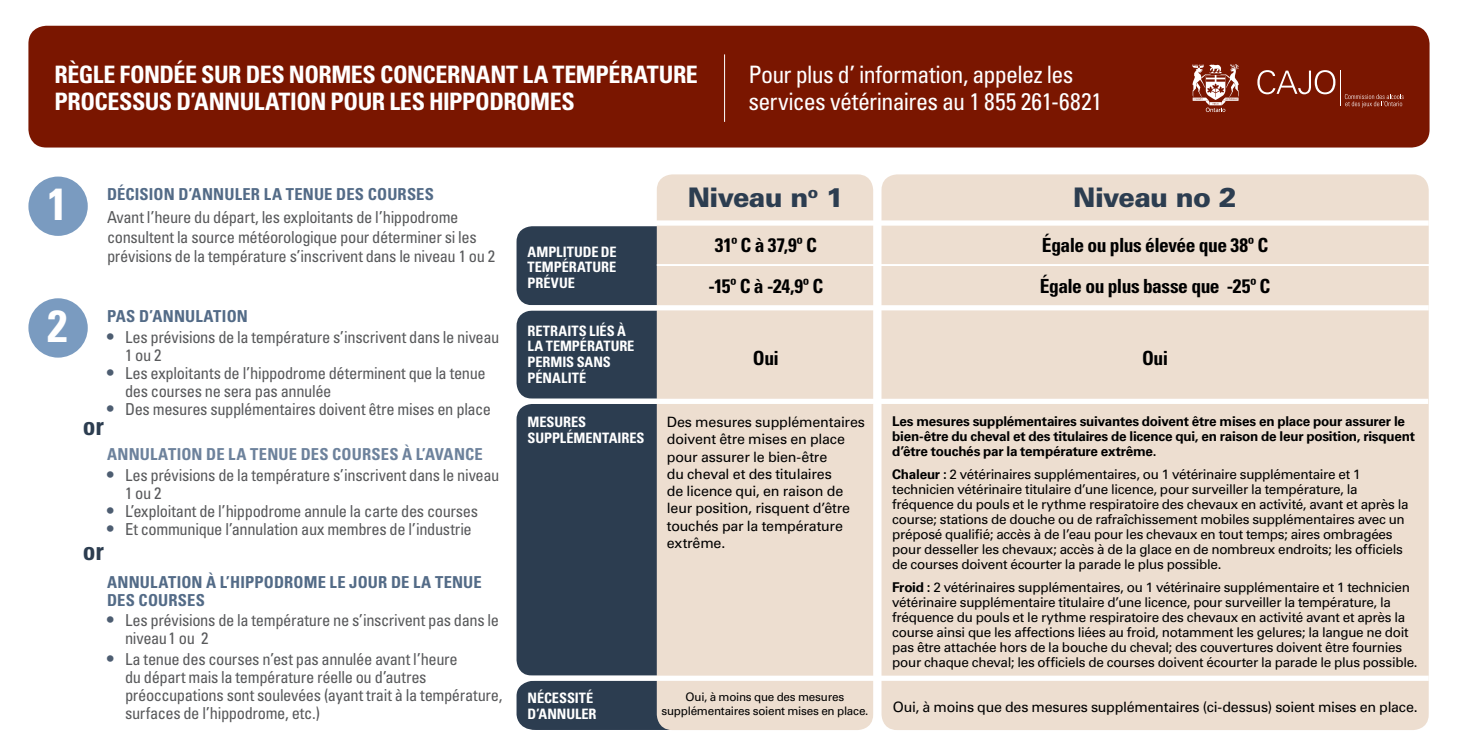
<style>
.page{position:relative;width:1458px;height:756px;background:#fff}
.page>*{position:absolute;margin:0;border:0;box-sizing:border-box;transform-origin:0 0}
.t1{font:700 condensed 45px "Univers LT Std";color:#fff}
.t2{font:900 27px "Univers LT Std";letter-spacing:-.025em;color:#2c3d50}
.t3{font:700 condensed 25.5px "Univers LT Std";color:#2c3d50}
.t4{font:700 condensed 24px/27px "Univers LT Std";letter-spacing:-.02em;color:#fff}
.t5{font:condensed 24px/27px "Univers LT Std";letter-spacing:-.025em;color:#fff}
.t6{font:700 condensed 19.5px "Univers LT Std";letter-spacing:-.025em;color:#000}
.t7{font:condensed 16.5px/18px "Univers LT Std";letter-spacing:-.02em;color:#58595b}
.t8{font:700 condensed 16.5px/18px "Univers LT Std";letter-spacing:.01em;color:#536b87}
.t9{font:700 condensed 16.5px "Univers LT Std";letter-spacing:.01em;color:#6d829c}
.t10{font:700 condensed 14.4px/15.6px "Univers LT Std";letter-spacing:-.005em;color:#fff}
.t11{font:14.25px/17.2px "Univers LT Std";letter-spacing:-.015em;color:#000}
.t12{font:13.5px/15px "Univers LT Std";letter-spacing:-.02em;color:#000}
.t13{font:700 13.5px/15px "Univers LT Std";letter-spacing:-.015em;color:#000}
.t14{font:11.7px/14.1px "Univers LT Std";letter-spacing:-.02em;color:#000;text-align:center}
.s1{font-stretch:normal;font-size:18px;color:#4d5d71}
.s2{font-weight:700}
</style>
<div class="page">
<div style="left:28px;top:26px;width:1402px;height:122px;background:#7a1600;border-radius:18px"></div>
<div style="left:517px;top:681px;width:152px;height:49px;background:#2c3d50"></div>
<div style="left:28px;top:177px;width:60px;height:59px;background:#7a9bc0;border-radius:50%"></div>
<div style="left:28px;top:298px;width:60px;height:60px;background:#7a9bc0;border-radius:50%"></div>
<div style="left:517px;top:226px;width:160px;height:79px;background:#2c3d50;border-radius:16px"></div>
<div style="left:517px;top:311px;width:160px;height:88px;background:#2c3d50;border-radius:16px"></div>
<div style="left:517px;top:404px;width:160px;height:272px;background:#2c3d50;border-radius:16px"></div>
<div style="left:657px;top:174px;width:216px;height:556px;background:#edded0;border-radius:16px"></div>
<div style="left:882px;top:174px;width:547px;height:556px;background:#edded0;border-radius:16px"></div>
<div style="left:642px;top:220px;width:787px;height:6px;background:#fff"></div>
<div style="left:496px;top:305px;width:933px;height:5px;background:#fff"></div>
<div style="left:496px;top:399px;width:932px;height:5px;background:#fff"></div>
<div style="left:508px;top:676px;width:921px;height:5px;background:#fff"></div>
<hr style="left:657px;top:264px;width:773px;height:2px;background:#fff">
<svg style="left:1257px;top:70px;width:78px;height:24px"></svg>
<svg style="left:1345px;top:94px;width:59px;height:14px"></svg>
<hr style="left:1340px;top:71px;width:1px;height:35px;background:#fff">
<svg style="left:1192px;top:64px;width:47px;height:48px"></svg>
<hr style="left:724px;top:54px;width:1px;height:68px;background:#fff">
<h1 class="t4" style="left:55px;top:61px;width:645px">RÈGLE FONDÉE SUR DES NORMES CONCERNANT LA TEMPÉRATURE<br>PROCESSUS D’ANNULATION POUR LES HIPPODROMES</h1>
<p class="t5" style="left:748px;top:61px;width:355px">Pour plus d’ information, appelez les services vétérinaires au 1 855 261-6821</p>
<h2 class="t1" style="left:48px;top:176px;width:21px">1</h2>
<h3 class="t8" style="left:107px;top:185px;width:329px">DÉCISION D’ANNULER LA TENUE DES COURSES</h3>
<p class="t7" style="left:107px;top:207px;width:390px;line-height:19.8px">Avant l’heure du départ, les exploitants de l’hippodrome consultent la source météorologique pour déterminer si les prévisions de la température s’inscrivent dans le niveau 1 ou 2</p>
<h2 class="t1" style="left:48px;top:298px;width:21px">2</h2>
<h3 class="t8" style="left:107px;top:307px;width:142px">PAS D’ANNULATION</h3>
<p class="t7" style="left:125px;top:328px;width:376px;text-indent:-18px"><span class="s1">•</span> Les prévisions de la température s’inscrivent dans le niveau<br>1 ou 2</p>
<p class="t7" style="left:125px;top:364px;width:362px;text-indent:-18px"><span class="s1">•</span> Les exploitants de l’hippodrome déterminent que la tenue des courses ne sera pas annulée</p>
<p class="t7" style="left:107px;top:400px;width:386px"><span class="s1">•</span> Des mesures supplémentaires doivent être mises en place</p>
<h3 class="t9" style="left:107px;top:444px;width:377px">ANNULATION DE LA TENUE DES COURSES À L’AVANCE</h3>
<p class="t7" style="left:125px;top:466px;width:376px;text-indent:-18px"><span class="s1">•</span> Les prévisions de la température s’inscrivent dans le niveau<br>1 ou 2</p>
<p class="t7" style="left:107px;top:502px;width:373px"><span class="s1">•</span> L’exploitant de l’hippodrome annule la carte des courses</p>
<p class="t7" style="left:107px;top:520px;width:366px"><span class="s1">•</span> Et communique l’annulation aux membres de l’industrie</p>
<p class="t3" style="left:83px;top:410px;width:23px">or</p>
<p class="t3" style="left:83px;top:535px;width:23px">or</p>
<h3 class="t8" style="left:107px;top:573px;width:376px">ANNULATION À L’HIPPODROME LE JOUR DE LA TENUE<br>DES COURSES</h3>
<p class="t7" style="left:125px;top:611px;width:376px;text-indent:-18px"><span class="s1">•</span> Les prévisions de la température ne s’inscrivent pas dans le niveau1 ou 2</p>
<p class="t7" style="left:125px;top:650px;width:379px;text-indent:-18px"><span class="s1">•</span> La tenue des courses n’est pas annulée avant l’heure<br>du départ mais la température réelle ou d’autres préoccupations sont soulevées (ayant trait à la température, surfaces de l’hippodrome, etc.)</p>
<p class="t10" style="left:528px;top:244px;width:91px;text-align:justify">AMPLITUDE DE TEMPÉRATURE PRÉVUE</p>
<p class="t10" style="left:528px;top:323px;width:108px">RETRAITS LIÉS À<br>LA TEMPÉRATURE<br>PERMIS SANS<br>PÉNALITÉ</p>
<p class="t10" style="left:528px;top:414px;width:118px">MESURES<br>SUPPLÉMENTAIRES</p>
<p class="t10" style="left:528px;top:690px;width:70px">NÉCESSITÉ<br>D’ANNULER</p>
<p class="t2" style="left:688px;top:181px;width:158px">Niveau n<sup>o</sup> 1</p>
<p class="t2" style="left:1073px;top:181px;width:165px">Niveau no 2</p>
<p class="t6" style="left:715px;top:233px;width:104px">31º C à 37,9º C</p>
<p class="t6" style="left:709px;top:274px;width:116px">-15º C à -24,9º C</p>
<p class="t6" style="left:1042px;top:233px;width:228px">Égale ou plus élevée que 38º C</p>
<p class="t6" style="left:1040px;top:274px;width:232px">Égale ou plus basse que -25º C</p>
<p class="t6" style="left:753px;top:346px;width:28px">Oui</p>
<p class="t11" style="left:667px;top:413px;width:200px">Des mesures supplémentaires doivent être mises en place pour assurer le bien-être<br>du cheval et des titulaires<br>de licence qui, en raison de leur position, risquent d’être touchés par la température extrême.</p>
<p class="t6" style="left:1142px;top:346px;width:28px">Oui</p>
<p class="t13" style="left:892px;top:414px;width:524px">Les mesures supplémentaires suivantes doivent être mises en place pour assurer le bien-être du cheval et des titulaires de licence qui, en raison de leur position, risquent d’être touchés par la température extrême.</p>
<p class="t12" style="left:892px;top:467px;width:518px"><span class="s2">Chaleur :</span> 2 vétérinaires supplémentaires, ou 1 vétérinaire supplémentaire et 1 technicien vétérinaire titulaire d’une licence, pour surveiller la température, la fréquence du pouls et le rythme respiratoire des chevaux en activité, avant et après la course; stations de douche ou de rafraîchissement mobiles supplémentaires avec un préposé qualifié; accès à de l’eau pour les chevaux en tout temps; aires ombragées pour desseller les chevaux; accès à de la glace en de nombreux endroits; les officiels de courses doivent écourter la parade le plus possible.</p>
<p class="t12" style="left:892px;top:579px;width:527px"><span class="s2">Froid :</span> 2 vétérinaires supplémentaires, ou 1 vétérinaire supplémentaire et 1 technicien vétérinaire supplémentaire titulaire d’une licence, pour surveiller la température, la fréquence du pouls et le rythme respiratoire des chevaux en activité avant et après la course ainsi que les affections liées au froid, notamment les gelures; la langue ne doit pas être attachée hors de la bouche du cheval; des couvertures doivent être fournies pour chaque cheval; les officiels de courses doivent écourter la parade le plus possible.</p>
<p class="t14" style="left:661px;top:690px;width:209px">Oui, à moins que des mesures supplémentaires soient mises en place.</p>
<p class="t11" style="left:893px;top:698px;width:526px">Oui, à moins que des mesures supplémentaires (ci-dessus) soient mises en place.</p>
</div>
